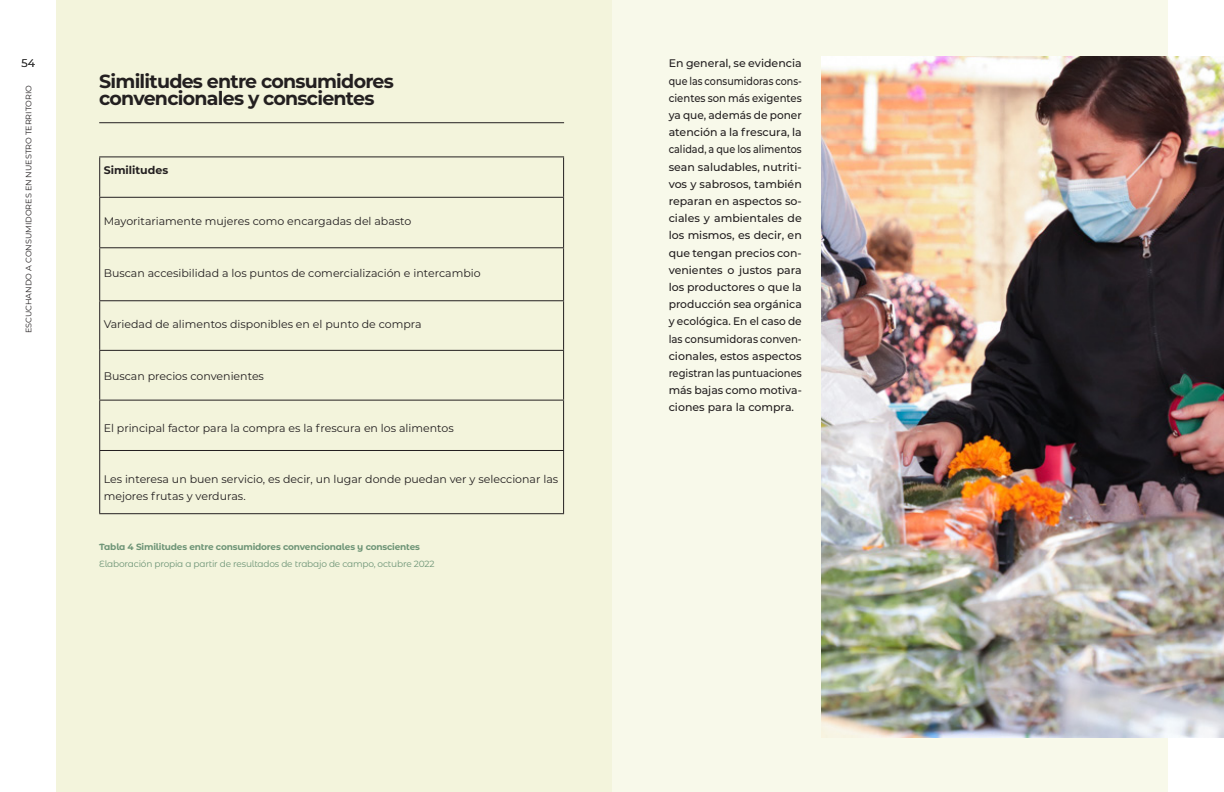
<style>
.page{position:relative;width:1224px;height:792px;background:#fff}
.page>*{position:absolute;margin:0;border:0;box-sizing:border-box;transform-origin:0 0}
.t1{font:700 19px/17.2px "Montserrat";letter-spacing:-.04em;color:#231f20}
.Contenido{font:500 11px/17.2px "Montserrat";color:#231f20;text-align:justify}
.txt_base_sin_capital{font:11px/17.2px "Montserrat";color:#231f20}
.txt_base_sin_capital-2{font:700 11px "Montserrat";color:#231f20}
.t2{font:11px "Montserrat";color:#333}
.t3{font:9px "Montserrat";letter-spacing:-.02em;color:#6d9476}
.t4{font:700 9px "Montserrat";letter-spacing:-.02em;color:#6d9476}
.t5{font:8px "Montserrat";color:#231f20}
</style>
<div class="page">
<div style="left:57px;top:0;width:555px;height:792px;background:#f3f4dc"></div>
<div style="left:612px;top:0;width:555px;height:792px;background:#f8f9ea"></div>
<hr style="left:99px;top:122px;width:465px;height:1px;background:#231f20">
<hr style="left:99px;top:156px;width:465px;height:1px;background:#231f20">
<hr style="left:99px;top:157px;width:1px;height:40px;background:#231f20">
<hr style="left:563px;top:157px;width:1px;height:40px;background:#231f20">
<hr style="left:99px;top:197px;width:465px;height:1px;background:#231f20">
<hr style="left:99px;top:198px;width:1px;height:49px;background:#231f20">
<hr style="left:563px;top:198px;width:1px;height:49px;background:#231f20">
<hr style="left:99px;top:247px;width:465px;height:1px;background:#231f20">
<hr style="left:99px;top:248px;width:1px;height:52px;background:#231f20">
<hr style="left:563px;top:248px;width:1px;height:52px;background:#231f20">
<hr style="left:99px;top:300px;width:465px;height:1px;background:#231f20">
<hr style="left:99px;top:301px;width:1px;height:49px;background:#231f20">
<hr style="left:563px;top:301px;width:1px;height:49px;background:#231f20">
<hr style="left:99px;top:350px;width:465px;height:1px;background:#231f20">
<hr style="left:99px;top:351px;width:1px;height:49px;background:#231f20">
<hr style="left:563px;top:351px;width:1px;height:49px;background:#231f20">
<hr style="left:99px;top:400px;width:465px;height:1px;background:#231f20">
<hr style="left:99px;top:401px;width:1px;height:49px;background:#231f20">
<hr style="left:563px;top:401px;width:1px;height:49px;background:#231f20">
<hr style="left:99px;top:450px;width:465px;height:1px;background:#231f20">
<hr style="left:99px;top:451px;width:1px;height:62px;background:#231f20">
<hr style="left:563px;top:451px;width:1px;height:62px;background:#231f20">
<hr style="left:99px;top:513px;width:465px;height:1px;background:#231f20">
<img style="left:822px;top:57px;width:402px;height:680px">
<p class="t2" style="left:22px;top:56px;width:15px">54</p>
<p class="t5" style="left:23px;top:333px;width:249px;rotate:-90deg">ESCUCHANDO A CONSUMIDORES EN NUESTRO TERRITORIO</p>
<p class="t1" style="left:99px;top:72px;width:296px">Similitudes entre consumidores convencionales y conscientes</p>
<p class="txt_base_sin_capital-2" style="left:104px;top:162px;width:66px">Similitudes</p>
<p class="txt_base_sin_capital" style="left:104px;top:212px;width:309px">Mayoritariamente mujeres como encargadas del abasto</p>
<p class="txt_base_sin_capital" style="left:104px;top:264px;width:379px">Buscan accesibilidad a los puntos de comercialización e intercambio</p>
<p class="txt_base_sin_capital" style="left:104px;top:316px;width:319px">Variedad de alimentos disponibles en el punto de compra</p>
<p class="txt_base_sin_capital" style="left:104px;top:367px;width:162px">Buscan precios convenientes</p>
<p class="txt_base_sin_capital" style="left:104px;top:419px;width:352px">El principal factor para la compra es la frescura en los alimentos</p>
<p class="txt_base_sin_capital" style="left:104px;top:470px;width:456px">Les interesa un buen servicio, es decir, un lugar donde puedan ver y seleccionar las mejores frutas y verduras.</p>
<p class="t4" style="left:99px;top:540px;width:322px">Tabla 4 Similitudes entre consumidores convencionales y conscientes</p>
<p class="t3" style="left:99px;top:558px;width:337px">Elaboración propia a partir de resultados de trabajo de campo, octubre 2022</p>
<p class="Contenido" style="left:669px;top:54px;width:135px">En general, se evidencia que las consumidoras cons&shy;cientes son más exigentes ya que, además de poner atención a la frescura, la calidad, a que los alimentos sean saludables, nutriti&shy;vos y sabrosos, también reparan en aspectos so&shy;ciales y ambientales de los mismos, es decir, en que tengan precios con&shy;venientes o justos para los productores o que la producción sea orgánica y ecológica. En el caso de las consumidoras conven&shy;cionales, estos aspectos registran las puntuaciones más bajas como motiva&shy;ciones para la compra.</p>
</div>
